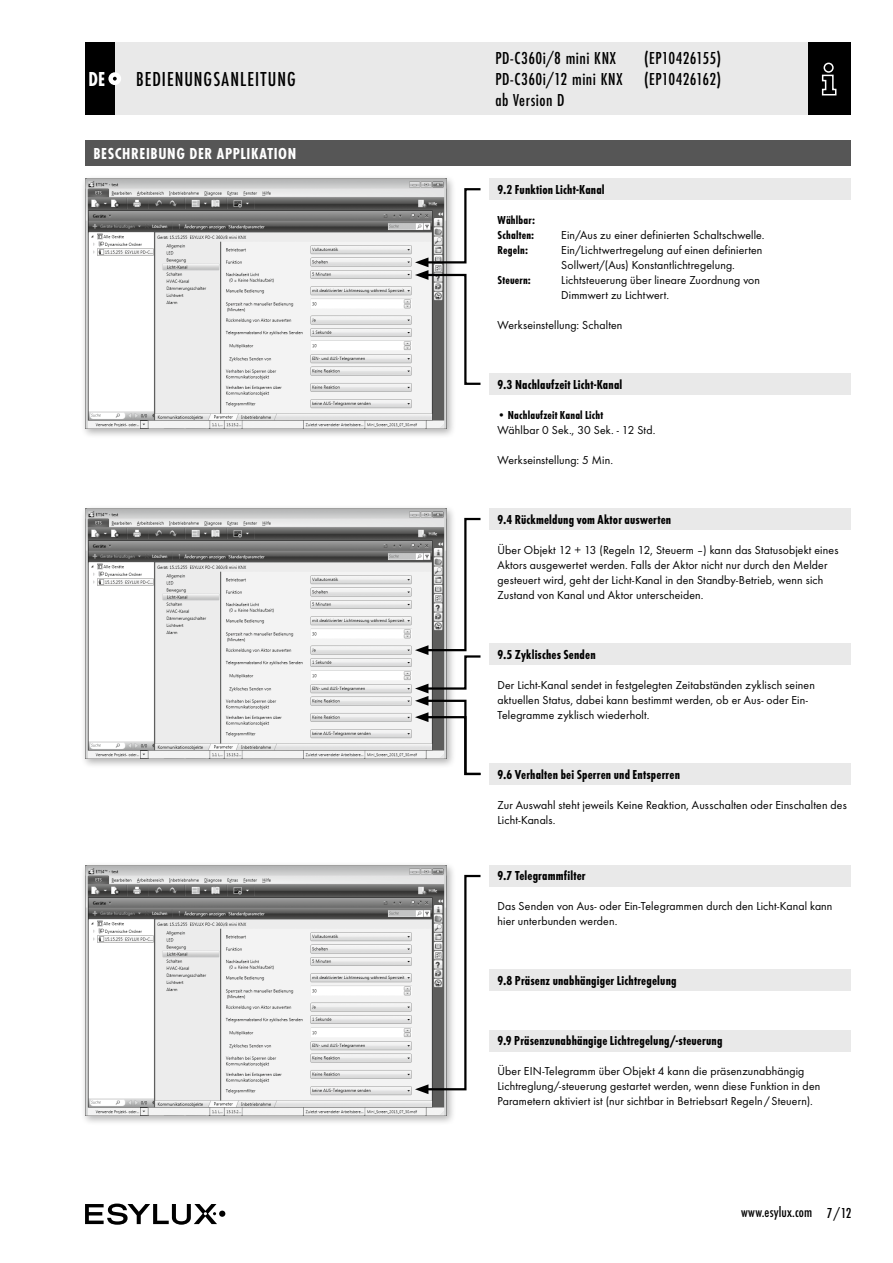
<style>
.page{position:relative;width:893px;height:1263px;background:#fff}
.page>*{position:absolute;margin:0;border:0;box-sizing:border-box;transform-origin:0 0}
.t1{font:500 21px "Futura Con";letter-spacing:.05em;color:#000}
.t2{font:700 21px "Futura Con";color:#fff;scale:.95 1}
.t3{font:500 18px/21px "Futura Con";letter-spacing:.025em;color:#000;text-align:justify}
.t4{font:700 16.5px "Futura Con";letter-spacing:.035em;color:#fff}
.t5{font:500 15px "Futura Con";letter-spacing:.01em;color:#000}
.t6{font:700 13.5px "Futura Con";letter-spacing:.015em;color:#000}
.t7{font:12px/15px "Futura Boo";letter-spacing:.01em;color:#000}
.t8{font:700 12px/15px "Futura Con";letter-spacing:.015em;color:#000}
</style>
<div class="page">
<div style="left:85px;top:43px;width:765px;height:72px;background:#e9e9e9"></div>
<div style="left:808px;top:43px;width:42px;height:72px;background:#000"></div>
<svg style="left:821px;top:62px;width:16px;height:34px"></svg>
<div style="left:85px;top:43px;width:30px;height:72px;background:#000"></div>
<div style="left:108px;top:72px;width:13px;height:13px;background:#fff;border-radius:50%"></div>
<svg style="left:113px;top:77px;width:4px;height:4px"></svg>
<div style="left:219px;top:1210px;width:6px;height:7px;background:#000;border-radius:50%"></div>
<svg style="left:85px;top:1203px;width:132px;height:22px"></svg>
<div style="left:489px;top:1030px;width:361px;height:21px;background:#e9e9e9"></div>
<div style="left:489px;top:970px;width:361px;height:21px;background:#e9e9e9"></div>
<div style="left:81px;top:861px;width:376px;height:265px;background:#000;opacity:.3"></div>
<img style="left:85px;top:865px;width:361px;height:251px">
<div style="left:489px;top:373px;width:361px;height:21px;background:#e9e9e9"></div>
<div style="left:489px;top:865px;width:361px;height:22px;background:#e9e9e9"></div>
<div style="left:489px;top:763px;width:361px;height:21px;background:#e9e9e9"></div>
<div style="left:489px;top:644px;width:361px;height:21px;background:#e9e9e9"></div>
<div style="left:489px;top:508px;width:361px;height:22px;background:#e9e9e9"></div>
<div style="left:489px;top:179px;width:361px;height:21px;background:#e9e9e9"></div>
<div style="left:81px;top:504px;width:376px;height:265px;background:#000;opacity:.3"></div>
<img style="left:85px;top:508px;width:361px;height:251px">
<div style="left:85px;top:140px;width:765px;height:26px;background:#565656"></div>
<div style="left:81px;top:175px;width:376px;height:264px;background:#000;opacity:.3"></div>
<img style="left:85px;top:179px;width:361px;height:250px">
<svg style="left:415px;top:187px;width:66px;height:199px"></svg>
<svg style="left:415px;top:874px;width:66px;height:220px"></svg>
<svg style="left:415px;top:517px;width:66px;height:259px"></svg>
<h1 class="t2" style="left:88px;top:67px;width:19px">DE</h1>
<h1 class="t1" style="left:136px;top:67px;width:161px">BEDIENUNGSANLEITUNG</h1>
<h3 class="t4" style="left:94px;top:144px;width:204px">BESCHREIBUNG DER APPLIKATION</h3>
<h2 class="t3" style="left:495px;top:47px;width:227px;text-indent:149px">(EP10426155)<br>PD-C360i/12 mini KNX (EP10426162) ab Version D</h2>
<h2 class="t3" style="left:495px;top:47px;width:122px">PD-C360i/8 mini KNX</h2>
<p class="t6" style="left:497px;top:181px;width:109px">9.2 Funktion Licht-Kanal</p>
<p class="t8" style="left:497px;top:212px;width:39px">Wählbar:<br>Schalten:</p>
<p class="t7" style="left:561px;top:227px;width:205px">Ein/Aus zu einer definierten Schaltschwelle.</p>
<p class="t8" style="left:497px;top:242px;width:32px">Regeln:</p>
<p class="t7" style="left:561px;top:242px;width:203px">Ein/Lichtwertregelung auf einen definierten<br>Sollwert/(Aus) Konstantlichtregelung.</p>
<p class="t8" style="left:497px;top:272px;width:35px">Steuern:</p>
<p class="t7" style="left:561px;top:272px;width:200px">Lichtsteuerung über lineare Zuordnung von<br>Dimmwert zu Lichtwert.</p>
<p class="t7" style="left:497px;top:317px;width:126px">Werkseinstellung: Schalten</p>
<p class="t6" style="left:497px;top:376px;width:126px">9.3 Nachlaufzeit Licht-Kanal</p>
<p class="t8" style="left:497px;top:407px;width:107px">• Nachlaufzeit Kanal Licht</p>
<p class="t7" style="left:497px;top:422px;width:159px">Wählbar 0 Sek., 30 Sek. - 12 Std.</p>
<p class="t7" style="left:497px;top:452px;width:117px">Werkseinstellung: 5 Min.</p>
<p class="t6" style="left:497px;top:511px;width:175px">9.4 Rückmeldung vom Aktor auswerten</p>
<p class="t7" style="left:497px;top:542px;width:342px">Über Objekt 12 + 13 (Regeln 12, Steuerm –) kann das Statusobjekt eines Aktors ausgewertet werden. Falls der Aktor nicht nur durch den Melder gesteuert wird, geht der Licht-Kanal in den Standby-Betrieb, wenn sich Zustand von Kanal und Aktor unterscheiden.</p>
<p class="t6" style="left:497px;top:646px;width:100px">9.5 Zyklisches Senden</p>
<p class="t7" style="left:497px;top:677px;width:319px">Der Licht-Kanal sendet in festgelegten Zeitabständen zyklisch seinen aktuellen Status, dabei kann bestimmt werden, ob er Aus- oder Ein-<br>Telegramme zyklisch wiederholt.</p>
<p class="t6" style="left:497px;top:766px;width:184px">9.6 Verhalten bei Sperren und Entsperren</p>
<p class="t7" style="left:497px;top:797px;width:351px">Zur Auswahl steht jeweils Keine Reaktion, Ausschalten oder Einschalten des<br>Licht-Kanals.</p>
<p class="t6" style="left:497px;top:868px;width:90px">9.7 Telegrammfilter</p>
<p class="t7" style="left:497px;top:899px;width:336px">Das Senden von Aus- oder Ein-Telegrammen durch den Licht-Kanal kann hier unterbunden werden.</p>
<p class="t6" style="left:497px;top:973px;width:181px">9.8 Präsenz unabhängiger Lichtregelung</p>
<p class="t6" style="left:497px;top:1033px;width:226px">9.9 Präsenzunabhängige Lichtregelung/-steuerung</p>
<p class="t7" style="left:497px;top:1064px;width:324px">Über EIN-Telegramm über Objekt 4 kann die präsenzunabhängig<br>Lichtreglung/-steuerung gestartet werden, wenn diese Funktion in den<br>Parametern aktiviert ist (nur sichtbar in Betriebsart Regeln /Steuern).</p>
<p class="t5" style="left:741px;top:1204px;width:112px">www.esylux.com 7/12</p>
</div>
